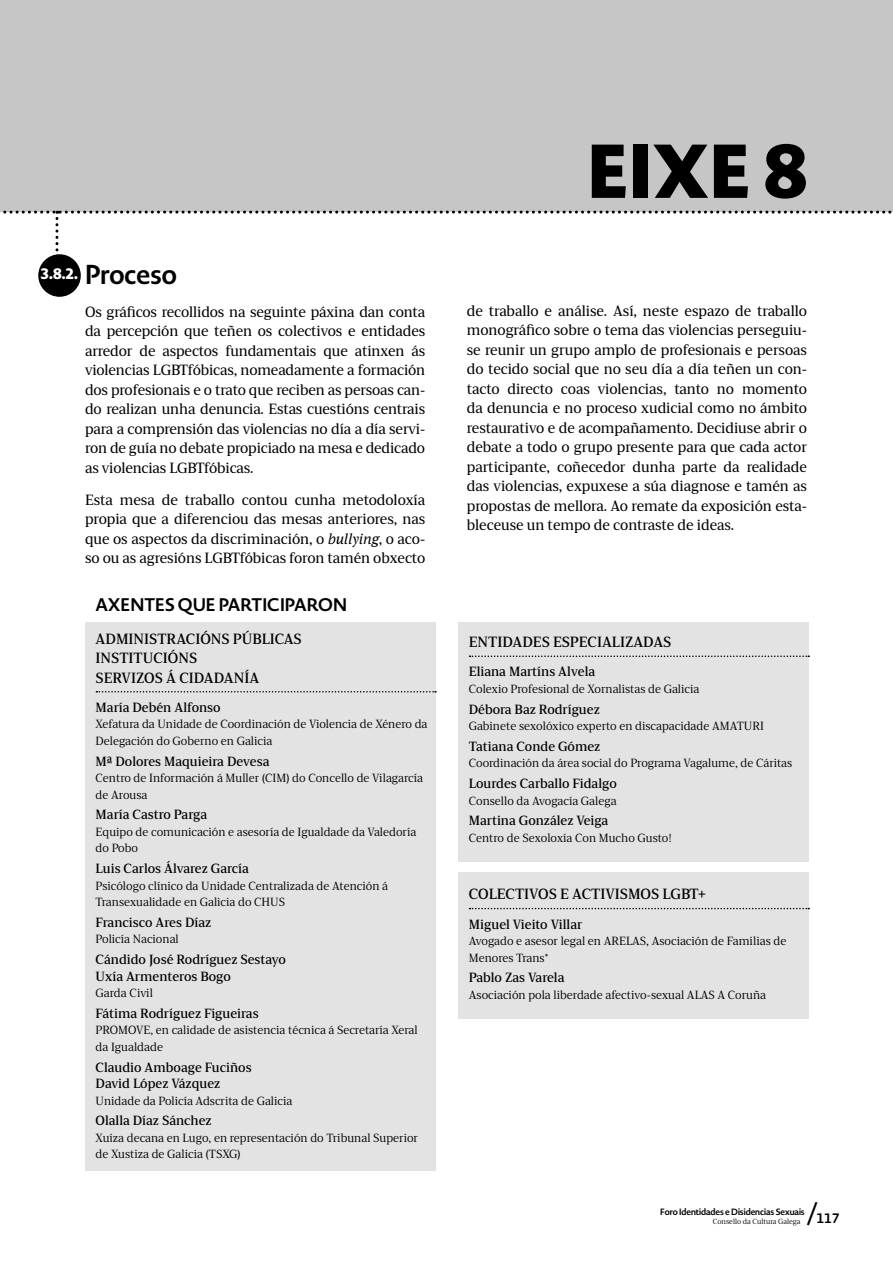
<style>
.page{position:relative;width:893px;height:1263px;background:#fff}
.page>*{position:absolute;margin:0;border:0;box-sizing:border-box;transform-origin:0 0}
.t1{font:900 75px "Novel Display";color:#000}
.t2{font:700 27px "Novel Display";color:#000}
.t3{font:700 18px "Novel Display";color:#000}
.t4{font:15px/19.5px "Atlantica Serif";letter-spacing:-.005em;color:#000;text-align:justify}
.t5{font:15px/19.5px "Atlantica Serif";color:#000}
.t6{font:900 15px "Novel Display";color:#fff}
.t7{font:13.5px/16.5px "Atlantica Serif";color:#000}
.t8{font:700 13.5px "Novel Display";color:#000}
.t9{font:300 12px/16.5px "Atlantica Serif";color:#000}
.t10{font:700 9px "Novel Display";color:#000}
.t11{font:300 7.5px "Atlantica Serif";color:#000}
.s1{font-style:italic}
</style>
<div class="page">
<div style="left:0;top:0;width:893px;height:212px;background:#c6c6c6"></div>
<svg style="left:0;top:211px;width:892px;height:77px"></svg>
<div style="left:38px;top:254px;width:43px;height:43px;background:#000;border-radius:50%"></div>
<div style="left:85px;top:622px;width:350px;height:548px;background:#e3e3e3"></div>
<div style="left:458px;top:872px;width:350px;height:146px;background:#e3e3e3"></div>
<div style="left:458px;top:622px;width:350px;height:239px;background:#e3e3e3"></div>
<svg style="left:96px;top:691px;width:340px;height:1px"></svg>
<svg style="left:470px;top:655px;width:339px;height:2px"></svg>
<svg style="left:470px;top:908px;width:339px;height:1px"></svg>
<h2 class="t2" style="left:85px;top:257px;width:93px">Proceso</h2>
<p class="t4" style="left:85px;top:301px;width:342px">Os gráficos recollidos na seguinte páxina dan conta da percepción que teñen os colectivos e entidades arredor de aspectos fundamentais que atinxen ás violencias LGBTfóbicas, nomeadamente a formación dos profesionais e o trato que reciben as persoas can&shy;do realizan unha denuncia. Estas cuestións centrais para a comprensión das violencias no día a día servi&shy;ron de guía no debate propiciado na mesa e dedicado as violencias LGBTfóbicas.</p>
<p class="t4" style="left:85px;top:489px;width:342px">Esta mesa de traballo contou cunha metodoloxía propia que a diferenciou das mesas anteriores, nas que os aspectos da discriminación, o <span class="s1">bullying</span>, o aco&shy;so ou as agresións LGBTfóbicas foron tamén obxecto</p>
<p class="t6" style="left:41px;top:263px;width:39px">3.8.2.</p>
<p class="t3" style="left:96px;top:593px;width:253px">AXENTES QUE PARTICIPARON</p>
<p class="t5" style="left:96px;top:628px;width:208px">ADMINISTRACIÓNS PÚBLICAS<br>INSTITUCIÓNS<br>SERVIZOS Á CIDADANÍA</p>
<p class="t7" style="left:96px;top:698px;width:127px">María Debén Alfonso</p>
<p class="t9" style="left:96px;top:715px;width:333px">Xefatura da Unidade de Coordinación de Violencia de Xénero da<br>Delegación do Goberno en Galicia</p>
<p class="t7" style="left:96px;top:752px;width:175px">Mª Dolores Maquieira Devesa</p>
<p class="t9" style="left:96px;top:769px;width:329px">Centro de Información á Muller (CIM) do Concello de Vilagarcía de Arousa</p>
<p class="t7" style="left:96px;top:806px;width:113px">María Castro Parga</p>
<p class="t9" style="left:96px;top:823px;width:322px">Equipo de comunicación e asesoría de Igualdade da Valedoría do Pobo</p>
<p class="t7" style="left:96px;top:860px;width:155px">Luis Carlos Álvarez García</p>
<p class="t9" style="left:96px;top:877px;width:294px">Psicólogo clínico da Unidade Centralizada de Atención á<br>Transexualidade en Galicia do CHUS</p>
<p class="t7" style="left:96px;top:913px;width:117px">Francisco Ares Díaz</p>
<p class="t9" style="left:96px;top:930px;width:85px">Policía Nacional</p>
<p class="t7" style="left:96px;top:951px;width:192px">Cándido José Rodríguez Sestayo<br>Uxía Armenteros Bogo</p>
<p class="t9" style="left:96px;top:984px;width:59px">Garda Civil</p>
<p class="t7" style="left:96px;top:1004px;width:164px">Fátima Rodríguez Figueiras</p>
<p class="t9" style="left:96px;top:1021px;width:323px">PROMOVE, en calidade de asistencia técnica á Secretaría Xeral da Igualdade</p>
<p class="t7" style="left:96px;top:1058px;width:158px">Claudio Amboage Fuciños<br>David López Vázquez</p>
<p class="t9" style="left:96px;top:1092px;width:198px">Unidade da Policía Adscrita de Galicia</p>
<p class="t7" style="left:96px;top:1112px;width:118px">Olalla Díaz Sánchez</p>
<p class="t9" style="left:96px;top:1129px;width:324px">Xuíza decana en Lugo, en representación do Tribunal Superior de Xustiza de Galicia (TSXG)</p>
<h1 class="t1" style="left:587px;top:121px;width:221px">EIXE 8</h1>
<p class="t4" style="left:467px;top:300px;width:342px">de traballo e análise. Así, neste espazo de traballo monográfico sobre o tema das violencias perseguiu&shy;se reunir un grupo amplo de profesionais e persoas do tecido social que no seu día a día teñen un con&shy;tacto directo coas violencias, tanto no momento da denuncia e no proceso xudicial como no ámbito restaurativo e de acompañamento. Decidiuse abrir o debate a todo o grupo presente para que cada actor participante, coñecedor dunha parte da realidade das violencias, expuxese a súa diagnose e tamén as propostas de mellora. Ao remate da exposición esta&shy;bleceuse un tempo de contraste de ideas.</p>
<p class="t5" style="left:469px;top:631px;width:204px">ENTIDADES ESPECIALIZADAS</p>
<p class="t7" style="left:469px;top:663px;width:128px">Eliana Martíns Alvela</p>
<p class="t9" style="left:469px;top:680px;width:232px">Colexio Profesional de Xornalistas de Galicia</p>
<p class="t7" style="left:469px;top:700px;width:133px">Débora Baz Rodríguez</p>
<p class="t9" style="left:469px;top:717px;width:297px">Gabinete sexolóxico experto en discapacidade AMATURI</p>
<p class="t7" style="left:469px;top:737px;width:133px">Tatiana Conde Gómez</p>
<p class="t9" style="left:469px;top:754px;width:325px">Coordinación da área social do Programa Vagalume, de Cáritas</p>
<p class="t7" style="left:469px;top:775px;width:150px">Lourdes Carballo Fidalgo</p>
<p class="t9" style="left:469px;top:792px;width:149px">Consello da Avogacía Galega</p>
<p class="t7" style="left:469px;top:812px;width:141px">Martina González Veiga</p>
<p class="t9" style="left:469px;top:829px;width:205px">Centro de Sexoloxía Con Mucho Gusto!</p>
<p class="t5" style="left:469px;top:884px;width:239px">COLECTIVOS E ACTIVISMOS LGBT+</p>
<p class="t7" style="left:469px;top:915px;width:115px">Miguel Vieito Villar</p>
<p class="t9" style="left:469px;top:932px;width:319px">Avogado e asesor legal en ARELAS, Asociación de Familias de<br>Menores Trans*</p>
<p class="t7" style="left:469px;top:969px;width:97px">Pablo Zas Varela</p>
<p class="t9" style="left:469px;top:986px;width:299px">Asociación pola liberdade afectivo-sexual ALAS A Coruña</p>
<p class="t8" style="left:808px;top:1210px;width:33px"><sup>/</sup>117</p>
<p class="t10" style="left:660px;top:1206px;width:146px">Foro Identidades e Disidencias Sexuais</p>
<p class="t11" style="left:713px;top:1216px;width:89px">Consello da Cultura Galega</p>
</div>
